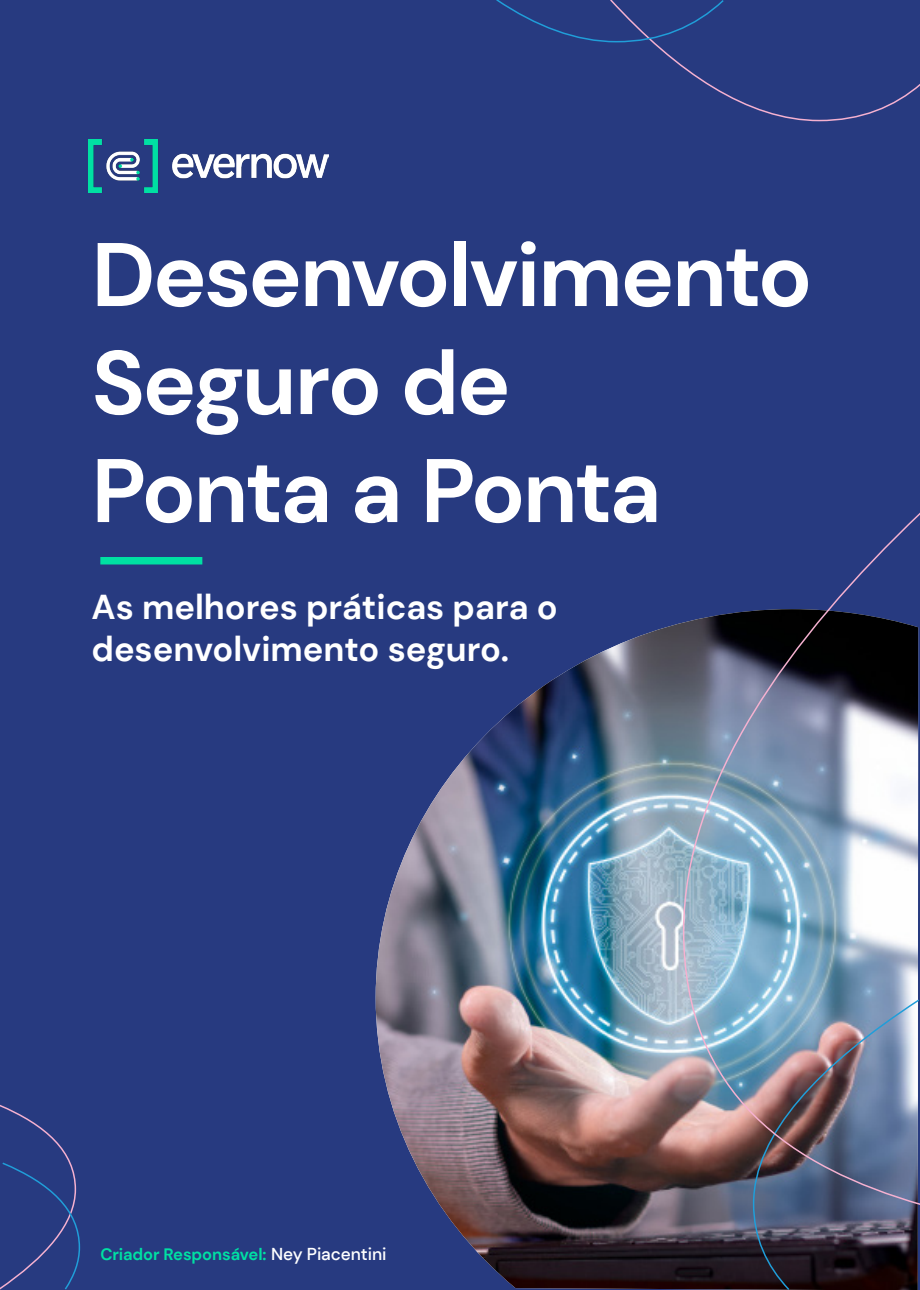
<style>
.page{position:relative;width:920px;height:1290px;background:#fff}
.page>*{position:absolute;margin:0;border:0;box-sizing:border-box;transform-origin:0 0}
.Paragraph_Style_1{font:700 90px/108px "DM Sans";letter-spacing:-.03em;color:#fff}
.t1{font:700 34.5px "DM Sans";color:#fff}
.Paragraph_Style_6{font:700 16.5px "DM Sans";letter-spacing:-.005em;color:#00e0a3}
.s1{font-weight:500;font-size:17.25px;color:#fff}
</style>
<div class="page">
<div style="left:1px;top:0;width:919px;height:1289px;background:#273a80"></div>
<img style="left:89px;top:140px;width:239px;height:52px">
<img style="left:376px;top:623px;width:376px;height:667px">
<div style="left:100px;top:557px;width:102px;height:7px;background:#00e0a3"></div>
<svg style="left:752px;top:1206px;width:168px;height:84px;background:#35303f"></svg>
<img style="left:682px;top:512px;width:238px;height:694px">
<svg style="left:0;top:1103px;width:81px;height:187px"></svg>
<svg style="left:496px;top:0;width:424px;height:122px"></svg>
<p class="Paragraph_Style_1" style="left:92px;top:220px;width:722px">Desenvolvimento<br>Seguro de</p>
<p class="Paragraph_Style_1" style="left:92px;top:436px;width:571px">Ponta a Ponta</p>
<p class="t1" style="left:92px;top:585px;width:468px">As melhores práticas para o</p>
<p class="t1" style="left:92px;top:627px;width:419px">desenvolvimento seguro.</p>
<p class="Paragraph_Style_6" style="left:100px;top:1244px;width:288px">Criador Responsável: <span class="s1">Ney Piacentini</span></p>
</div>
